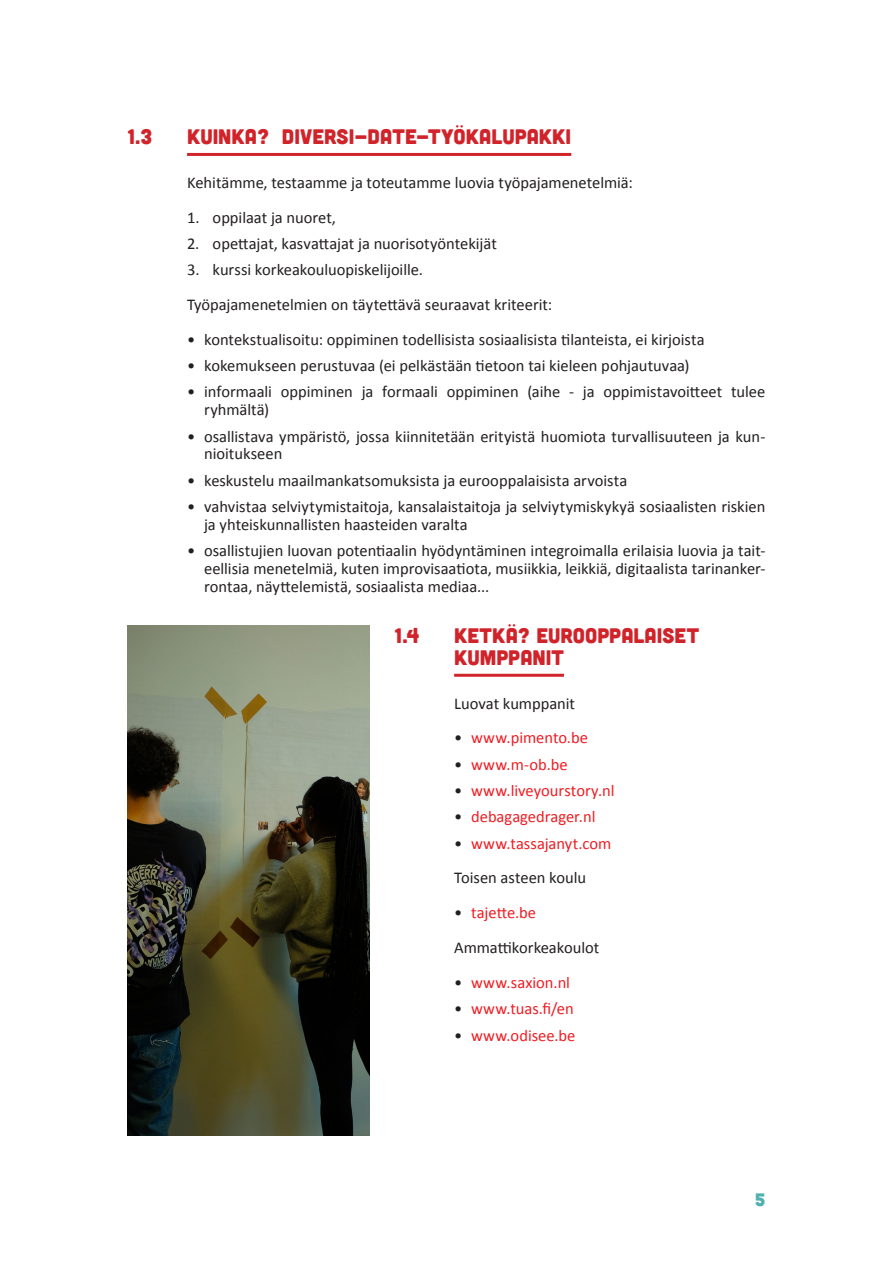
<style>
.page{position:relative;width:893px;height:1263px;background:#fff}
.page>*{position:absolute;margin:0;border:0;box-sizing:border-box;transform-origin:0 0}
.t1{font:21px/22.6px "Cubano";letter-spacing:.005em;color:#d1232a}
.t2{font:18px "Cubano Sharp";color:#4fb0b0}
.t3{font:16.5px/17.9px "Calibri";letter-spacing:-.005em;color:#231f20}
.t4{font:16.5px "Calibri";color:#ee1d23}
.s1{color:#231f20}
</style>
<div class="page">
<hr style="left:187px;top:153px;width:384px;height:3px;background:#d1232a">
<hr style="left:454px;top:674px;width:110px;height:3px;background:#d1232a">
<img style="left:128px;top:626px;width:242px;height:509px">
<p class="t1" style="left:128px;top:125px;width:27px">1.3</p>
<p class="t1" style="left:187px;top:125px;width:386px">KUINKA? DIVERSI-DATE-TYÖKALUPAKKI</p>
<p class="t3" style="left:187px;top:173px;width:447px">Kehitämme, testaamme ja toteutamme luovia työpajamenetelmiä:</p>
<p class="t3" style="left:187px;top:208px;width:150px">1. oppilaat ja nuoret,</p>
<p class="t3" style="left:187px;top:234px;width:311px">2. opettajat, kasvattajat ja nuorisotyöntekijät</p>
<p class="t3" style="left:187px;top:260px;width:237px">3. kurssi korkeakouluopiskelijoille.</p>
<p class="t3" style="left:187px;top:295px;width:367px">Työpajamenetelmien on täytettävä seuraavat kriteerit:</p>
<p class="t3" style="left:187px;top:330px;width:519px">• kontekstualisoitu: oppiminen todellisista sosiaalisista tilanteista, ei kirjoista</p>
<p class="t3" style="left:187px;top:356px;width:504px">• kokemukseen perustuvaa (ei pelkästään tietoon tai kieleen pohjautuvaa)</p>
<p class="t3" style="left:204px;top:383px;width:563px;text-indent:-17px">• informaali oppiminen ja formaali oppiminen (aihe - ja oppimistavoitteet tulee ryhmältä)</p>
<p class="t3" style="left:204px;top:427px;width:563px;text-indent:-17px">• osallistava ympäristö, jossa kiinnitetään erityistä huomiota turvallisuuteen ja kun&shy;nioitukseen</p>
<p class="t3" style="left:187px;top:471px;width:442px">• keskustelu maailmankatsomuksista ja eurooppalaisista arvoista</p>
<p class="t3" style="left:204px;top:497px;width:563px;text-indent:-17px">• vahvistaa selviytymistaitoja, kansalaistaitoja ja selviytymiskykyä sosiaalisten riskien ja yhteiskunnallisten haasteiden varalta</p>
<p class="t3" style="left:204px;top:541px;width:563px;text-align:justify;text-indent:-17px">• osallistujien luovan potentiaalin hyödyntäminen integroimalla erilaisia luovia ja tait&shy;eellisia menetelmiä, kuten improvisaatiota, musiikkia, leikkiä, digitaalista tarinanker&shy;rontaa, näyttelemistä, sosiaalista mediaa...</p>
<p class="t1" style="left:395px;top:623px;width:26px">1.4</p>
<p class="t1" style="left:454px;top:623px;width:246px">KETKÄ? EUROOPPALAISET<br>KUMPPANIT</p>
<p class="t3" style="left:454px;top:694px;width:123px">Luovat kumppanit</p>
<p class="t4" style="left:454px;top:726px;width:135px"><span class="s1">•</span> www.pimento.be</p>
<p class="t4" style="left:454px;top:753px;width:115px"><span class="s1">•</span> www.m-ob.be</p>
<p class="t4" style="left:454px;top:779px;width:162px"><span class="s1">•</span> www.liveyourstory.nl</p>
<p class="t4" style="left:454px;top:805px;width:143px"><span class="s1">•</span> debagagedrager.nl</p>
<p class="t4" style="left:454px;top:832px;width:159px"><span class="s1">•</span> www.tassajanyt.com</p>
<p class="t3" style="left:454px;top:869px;width:134px">Toisen asteen koulu</p>
<p class="t4" style="left:454px;top:901px;width:83px"><span class="s1">•</span> tajette.be</p>
<p class="t3" style="left:454px;top:938px;width:147px">Ammattikorkeakoulot</p>
<p class="t4" style="left:454px;top:971px;width:117px"><span class="s1">•</span> www.saxion.nl</p>
<p class="t4" style="left:454px;top:997px;width:121px"><span class="s1">•</span> www.tuas.fi/en</p>
<p class="t4" style="left:454px;top:1023px;width:123px"><span class="s1">•</span> www.odisee.be</p>
<p class="t2" style="left:755px;top:1188px;width:12px">5</p>
</div>
